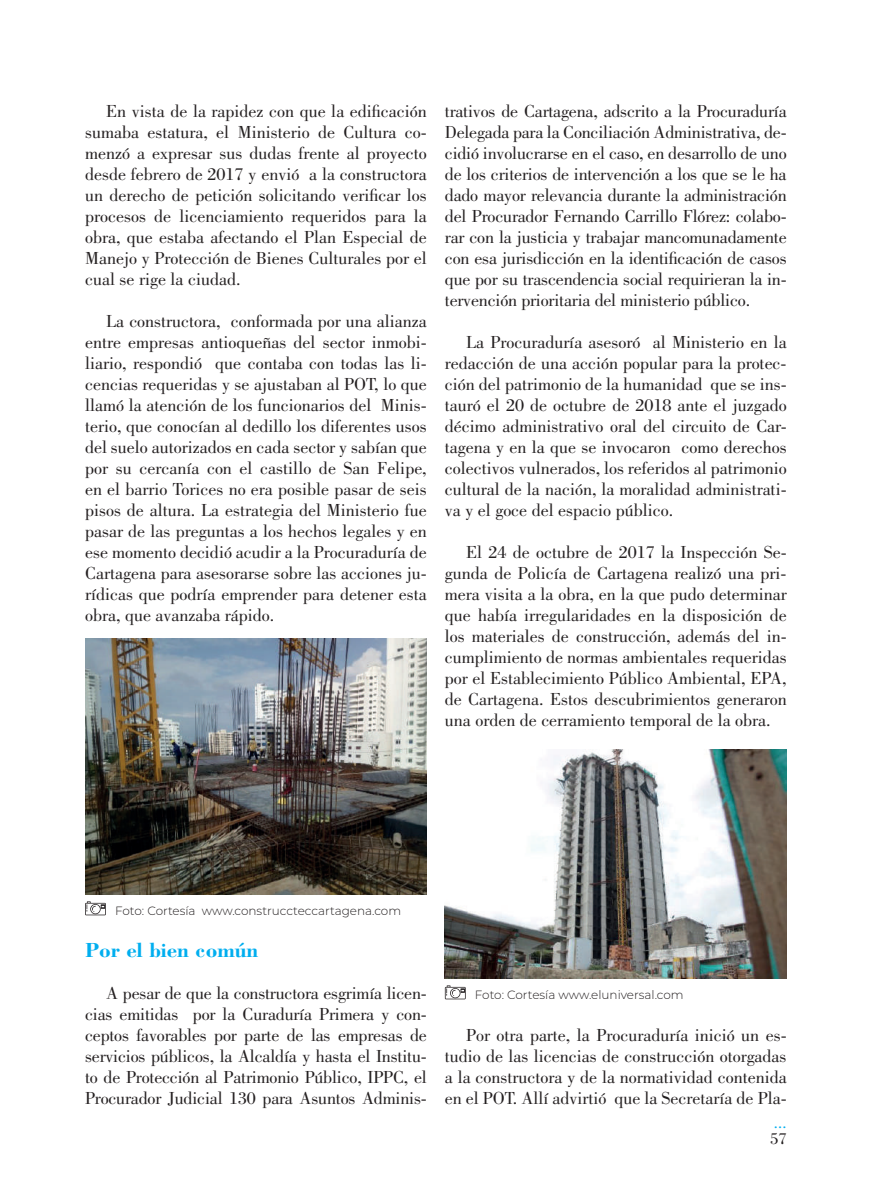
<style>
.page{position:relative;width:893px;height:1191px;background:#fff}
.page>*{position:absolute;margin:0;border:0;box-sizing:border-box;transform-origin:0 0}
.t1{font:700 21px "Bodoni Std";color:#00aeef}
.t2{font:18px/21px "Bodoni Std";color:#231f20;text-align:justify}
.t3{font:16.5px "Bodoni Std";color:#00aeef}
.t4{font:16.5px "Bodoni Std";color:#231f20}
.t5{font:300 12px "Montserrat";color:#231f20}
</style>
<div class="page">
<img style="left:85px;top:638px;width:342px;height:256px">
<svg style="left:85px;top:901px;width:21px;height:14px"></svg>
<img style="left:445px;top:749px;width:342px;height:229px">
<svg style="left:445px;top:985px;width:21px;height:14px"></svg>
<p class="t2" style="left:85px;top:101px;width:343px;text-indent:21px">En vista de la rapidez con que la edificación sumaba estatura, el Ministerio de Cultura co&shy;menzó a expresar sus dudas frente al proyecto desde febrero de 2017 y envió a la constructora un derecho de petición solicitando verificar los procesos de licenciamiento requeridos para la obra, que estaba afectando el Plan Especial de Manejo y Protección de Bienes Culturales por el cual se rige la ciudad.</p>
<p class="t2" style="left:85px;top:311px;width:343px;text-indent:21px">La constructora, conformada por una alianza entre empresas antioqueñas del sector inmobi&shy;liario, respondió que contaba con todas las li&shy;cencias requeridas y se ajustaban al POT, lo que llamó la atención de los funcionarios del Minis&shy;terio, que conocían al dedillo los diferentes usos del suelo autorizados en cada sector y sabían que por su cercanía con el castillo de San Felipe, en el barrio Torices no era posible pasar de seis pisos de altura. La estrategia del Ministerio fue pasar de las preguntas a los hechos legales y en ese momento decidió acudir a la Procuraduría de Cartagena para asesorarse sobre las acciones ju&shy;rídicas que podría emprender para detener esta obra, que avanzaba rápido.</p>
<p class="t2" style="left:445px;top:101px;width:343px">trativos de Cartagena, adscrito a la Procuraduría Delegada para la Conciliación Administrativa, de&shy;cidió involucrarse en el caso, en desarrollo de uno de los criterios de intervención a los que se le ha dado mayor relevancia durante la administración del Procurador Fernando Carrillo Flórez: colabo&shy;rar con la justicia y trabajar mancomunadamente con esa jurisdicción en la identificación de casos que por su trascendencia social requirieran la in&shy;tervención prioritaria del ministerio público.</p>
<p class="t2" style="left:445px;top:332px;width:343px;text-indent:21px">La Procuraduría asesoró al Ministerio en la redacción de una acción popular para la protec&shy;ción del patrimonio de la humanidad que se ins&shy;tauró el 20 de octubre de 2018 ante el juzgado décimo administrativo oral del circuito de Car&shy;tagena y en la que se invocaron como derechos colectivos vulnerados, los referidos al patrimonio cultural de la nación, la moralidad administrati&shy;va y el goce del espacio público.</p>
<p class="t2" style="left:445px;top:542px;width:343px;text-indent:21px">El 24 de octubre de 2017 la Inspección Se&shy;gunda de Policía de Cartagena realizó una pri&shy;mera visita a la obra, en la que pudo determinar que había irregularidades en la disposición de los materiales de construcción, además del in&shy;cumplimiento de normas ambientales requeridas por el Establecimiento Público Ambiental, EPA, de Cartagena. Estos descubrimientos generaron una orden de cerramiento temporal de la obra.</p>
<p class="t5" style="left:115px;top:903px;width:288px">Foto: Cortesía www.construccteccartagena.com</p>
<p class="t1" style="left:85px;top:937px;width:175px">Por el bien común</p>
<p class="t2" style="left:85px;top:983px;width:343px;text-indent:21px">A pesar de que la constructora esgrimía licen&shy;cias emitidas por la Curaduría Primera y con&shy;ceptos favorables por parte de las empresas de servicios públicos, la Alcaldía y hasta el Institu&shy;to de Protección al Patrimonio Público, IPPC, el Procurador Judicial 130 para Asuntos Adminis-</p>
<p class="t5" style="left:475px;top:987px;width:210px">Foto: Cortesía www.eluniversal.com</p>
<p class="t2" style="left:445px;top:1025px;width:343px;text-indent:21px">Por otra parte, la Procuraduría inició un es&shy;tudio de las licencias de construcción otorgadas a la constructora y de la normatividad contenida en el POT. Allí advirtió que la Secretaría de Pla-</p>
<p class="t3" style="left:774px;top:1113px;width:14px">...</p>
<p class="t4" style="left:770px;top:1129px;width:18px">57</p>
</div>
